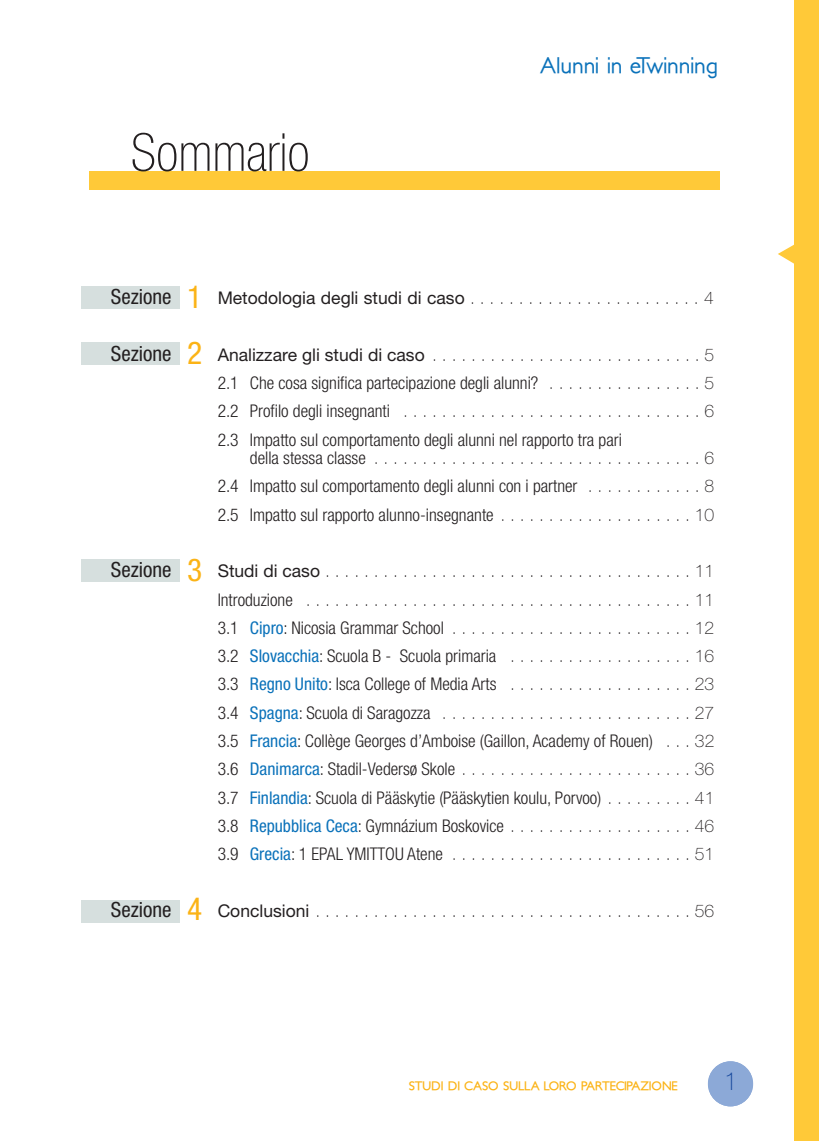
<style>
.page{position:relative;width:819px;height:1141px;background:#fff}
.page>*{position:absolute;margin:0;border:0;box-sizing:border-box;transform-origin:0 0}
.t1{font:100 condensed 52.5px "Helvetica Neue LT Pro";color:#231f20}
.t2{font:100 condensed 24.5px "Helvetica Neue LT Pro";color:#14469b}
.t3{font:500 22.75px "Petita";letter-spacing:-.015em;color:#0b72ba}
.t4{font:300 condensed 17.5px/28.3px "Helvetica Neue LT Pro";color:#231f20;text-align:justify}
.t5{font:17.5px "Helvetica Neue LT Pro";color:#231f20}
.t6{font:100 17.5px "Helvetica Neue LT Pro";color:#231f20}
.t7{font:700 12.25px "Petita";letter-spacing:-.03em;color:#fbb316}
.s1{font-stretch:condensed;font-size:21px}
.s2{font-stretch:condensed;font-size:31.5px;color:#fbb316}
.s3{font-weight:100}
.s4{font-weight:400;font-size:21px}
.s5{font-weight:400;font-size:31.5px;color:#fbb316}
.s6{font-weight:400;font-stretch:normal}
.s7{font-weight:100;font-stretch:normal}
.s8{font-weight:400;color:#0b72ba}
.s9{font-weight:400;font-stretch:condensed;font-size:21px}
.s10{font-weight:400;font-stretch:condensed;font-size:31.5px;color:#fbb316}
.s11{font-weight:400}
</style>
<div class="page">
<div style="left:708px;top:1061px;width:45px;height:45px;background:#8ca9d7;border-radius:50%"></div>
<div style="left:794px;top:0;width:25px;height:1141px;background:#ffc938"></div>
<svg style="left:778px;top:244px;width:16px;height:20px"></svg>
<div style="left:81px;top:286px;width:99px;height:22px;background:#d6dfde"></div>
<div style="left:81px;top:343px;width:99px;height:22px;background:#d6dfde"></div>
<div style="left:81px;top:560px;width:99px;height:22px;background:#d6dfde"></div>
<div style="left:81px;top:900px;width:99px;height:23px;background:#d6dfde"></div>
<div style="left:89px;top:171px;width:630px;height:19px;background:#ffc938"></div>
<h1 class="t1" style="left:131px;top:133px;width:180px">Sommario</h1>
<h3 class="t3" style="left:540px;top:51px;width:179px">Alunni in eTwinning</h3>
<p class="t5" style="left:111px;top:292px;width:604px"><span class="s1">Sezione</span> <span class="s2">1</span> Metodologia degli studi di caso <span class="s3">. . . . . . . . . . . . . . . . . . . . . . . . 4</span></p>
<p class="t4" style="left:218px;top:342px;width:498px;text-indent:-107px"><span class="s4">Sezione</span> <span class="s5">2</span> <span class="s6">Analizzare gli studi di caso</span> <span class="s7">. . . . . . . . . . . . . . . . . . . . . . . . . . . . 5<br></span>2.1 Che cosa significa partecipazione degli alunni? <span class="s7">. . . . . . . . . . . . . . . . 5<br></span>2.2 Profilo degli insegnanti <span class="s7">. . . . . . . . . . . . . . . . . . . . . . . . . . . . . . . 6<br></span>2.3 Impatto sul comportamento degli alunni nel rapporto tra pari</p>
<p class="t4" style="left:218px;top:445px;width:498px;text-indent:32px">della stessa classe <span class="s7">. . . . . . . . . . . . . . . . . . . . . . . . . . . . . . . . . . 6<br></span>2.4 Impatto sul comportamento degli alunni con i partner <span class="s7">. . . . . . . . . . . . 8<br></span>2.5 Impatto sul rapporto alunno-insegnante <span class="s7">. . . . . . . . . . . . . . . . . . . . 10</span></p>
<p class="t4" style="left:218px;top:558px;width:498px;text-indent:-107px"><span class="s4">Sezione</span> <span class="s5">3</span> <span class="s6">Studi di caso</span> <span class="s7">. . . . . . . . . . . . . . . . . . . . . . . . . . . . . . . . . . . . . . 11<br></span>Introduzione <span class="s7">. . . . . . . . . . . . . . . . . . . . . . . . . . . . . . . . . . . . . . . . 11<br></span>3.1 <span class="s8">Cipro</span>: Nicosia Grammar School <span class="s7">. . . . . . . . . . . . . . . . . . . . . . . . . 12<br></span>3.2 <span class="s8">Slovacchia</span>: Scuola B - Scuola primaria <span class="s7">. . . . . . . . . . . . . . . . . . . 16<br></span>3.3 <span class="s8">Regno Unito</span>: Isca College of Media Arts <span class="s7">. . . . . . . . . . . . . . . . . . . 23<br></span>3.4 <span class="s8">Spagna</span>: Scuola di Saragozza <span class="s7">. . . . . . . . . . . . . . . . . . . . . . . . . . 27<br></span>3.5 <span class="s8">Francia</span>: Collège Georges d’Amboise (Gaillon, Academy of Rouen) <span class="s7">. . . 32<br></span>3.6 <span class="s8">Danimarca</span>: Stadil-Vedersø Skole <span class="s7">. . . . . . . . . . . . . . . . . . . . . . . . 36<br></span>3.7 <span class="s8">Finlandia</span>: Scuola di Pääskytie (Pääskytien koulu, Porvoo) <span class="s7">. . . . . . . . . 41<br></span>3.8 <span class="s8">Repubblica Ceca</span>: Gymnázium Boskovice <span class="s7">. . . . . . . . . . . . . . . . . . . 46<br></span>3.9 <span class="s8">Grecia</span>: 1 EPAL YMITTOU Atene <span class="s7">. . . . . . . . . . . . . . . . . . . . . . . . . 51</span></p>
<p class="t6" style="left:111px;top:900px;width:605px"><span class="s9">Sezione</span> <span class="s10">4</span> <span class="s11">Conclusioni</span> . . . . . . . . . . . . . . . . . . . . . . . . . . . . . . . . . . . . . . . 56</p>
<p class="t7" style="left:409px;top:1081px;width:271px">STUDI DI CASO SULLA LORO PARTECIPAZIONE</p>
<h2 class="t2" style="left:725px;top:1072px;width:13px">1</h2>
</div>
